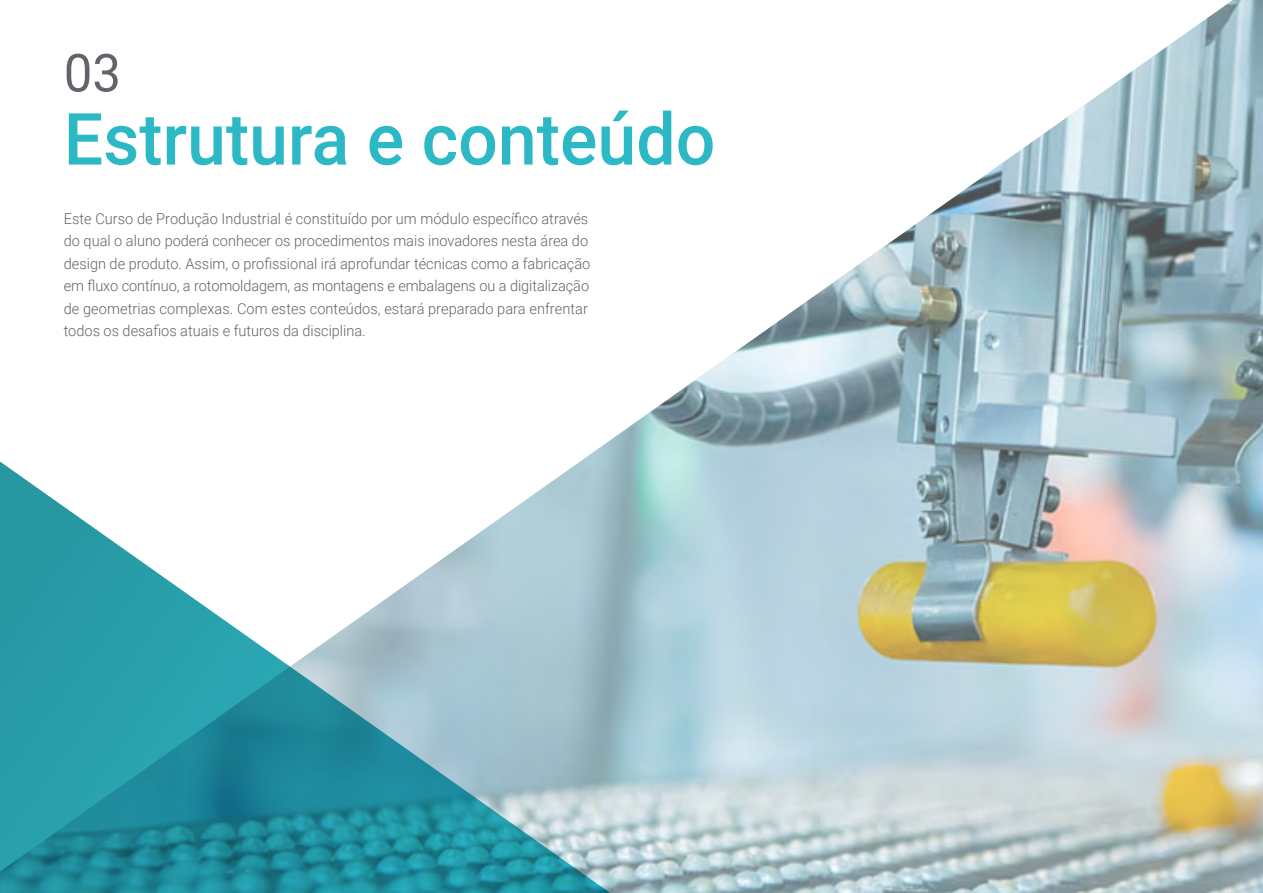
<style>
.page{position:relative;width:1263px;height:893px;background:#fff}
.page>*{position:absolute;margin:0;border:0;box-sizing:border-box;transform-origin:0 0}
.t1{font:500 72px "Roboto";color:#2db8c5}
.t2{font:52.5px "Roboto";color:#61646a}
.t3{font:300 15px/22.5px "Roboto";color:#61646a}
</style>
<div class="page">
<img style="left:602px;top:0;width:661px;height:893px">
<svg style="left:0;top:446px;width:640px;height:447px"></svg>
<h2 class="t2" style="left:64px;top:36px;width:59px">03</h2>
<h1 class="t1" style="left:64px;top:89px;width:653px">Estrutura e conteúdo</h1>
<p class="t3" style="left:64px;top:207px;width:528px">Este Curso de Produção Industrial é constituído por um módulo específico através do qual o aluno poderá conhecer os procedimentos mais inovadores nesta área do design de produto. Assim, o profissional irá aprofundar técnicas como a fabricação em fluxo contínuo, a rotomoldagem, as montagens e embalagens ou a digitalização de geometrias complexas. Com estes conteúdos, estará preparado para enfrentar todos os desafios atuais e futuros da disciplina.</p>
</div>
